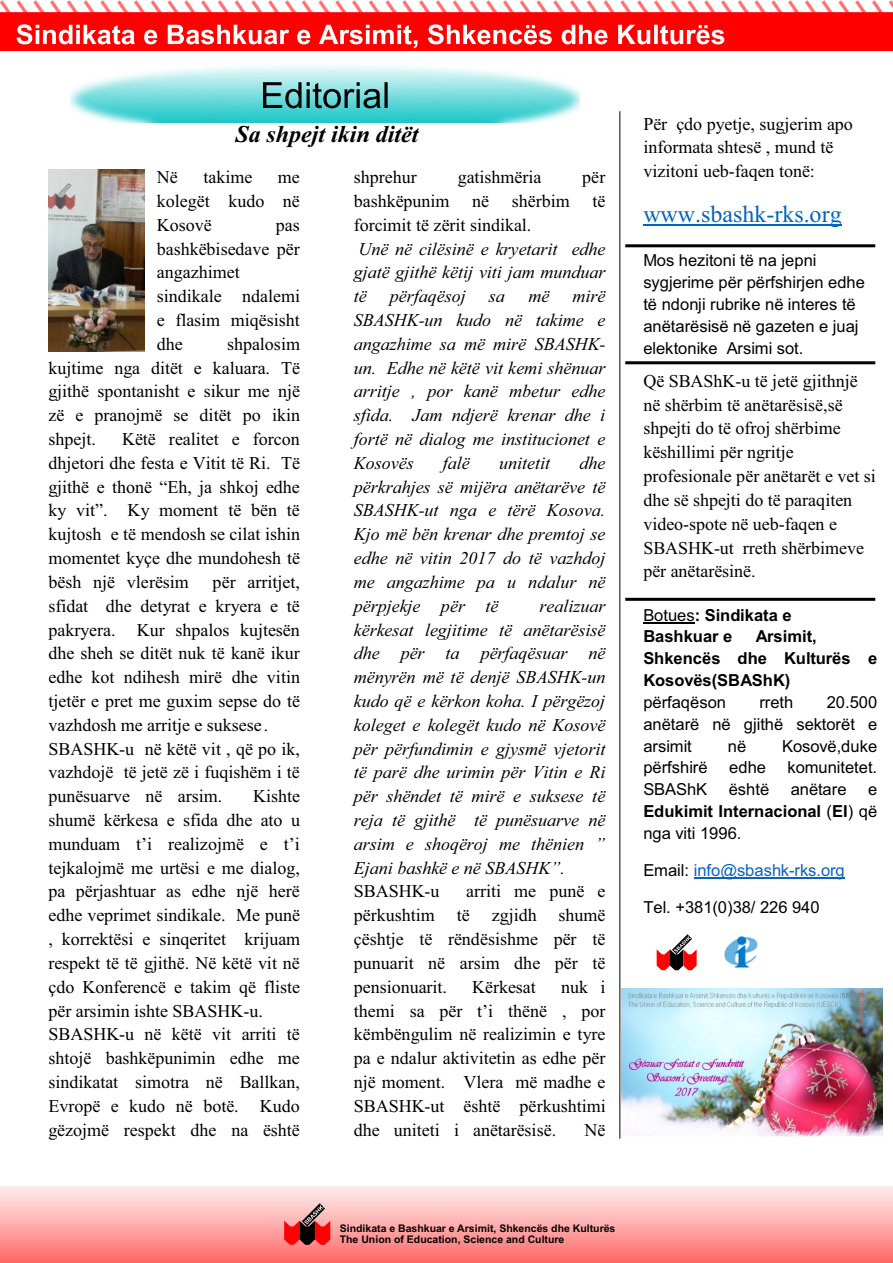
<style>
.page{position:relative;width:893px;height:1263px;background:#fff}
.page>*{position:absolute;margin:0;border:0;box-sizing:border-box;transform-origin:0 0}
.t1{font:24px "Times New Roman";color:#0563c1}
.t2{font:italic 700 24px "Times New Roman";color:#000}
.t3{font:18px/23.9px "Times New Roman";color:#000}
.t4{font:italic 18px/23.9px "Times New Roman";color:#000;text-align:justify}
.t5{font:16.5px/21.8px "Arial";color:#000}
.t6{font:700 16.5px/21.8px "Arial";color:#000}
.t7{font:16.5px "Arial";color:#0563c1}
.t8{font:700 10.5px/11.7px "Arial";color:#020203}
.s1{font-weight:400}
.s2{color:#000}
</style>
<div class="page">
<img style="left:0;top:0;width:893px;height:50px">
<svg style="left:17px;top:24px;width:707px;height:24px"></svg>
<img style="left:0;top:1187px;width:893px;height:76px">
<hr style="left:643px;top:224px;width:199px;height:1px;background:#0563c1">
<hr style="left:643px;top:622px;width:52px;height:2px;background:#000">
<hr style="left:694px;top:877px;width:151px;height:2px;background:#0563c1">
<img style="left:724px;top:936px;width:34px;height:32px">
<svg style="left:657px;top:934px;width:40px;height:36px"></svg>
<hr style="left:625px;top:361px;width:250px;height:3px;background:#000">
<hr style="left:625px;top:244px;width:250px;height:3px;background:#000">
<hr style="left:625px;top:598px;width:250px;height:3px;background:#000">
<hr style="left:619px;top:111px;width:1px;height:1028px;background:#020203">
<img style="left:71px;top:65px;width:509px;height:57px">
<svg style="left:263px;top:82px;width:125px;height:26px;background:#549293"></svg>
<svg style="left:284px;top:1203px;width:46px;height:42px;background:#c65d5e"></svg>
<img style="left:49px;top:169px;width:95px;height:182px">
<img style="left:621px;top:988px;width:261px;height:149px">
<h1 class="t2" style="left:235px;top:126px;width:184px">Sa shpejt ikin ditët</h1>
<p class="t3" style="left:157px;top:167px;width:22px">Në</p>
<p class="t3" style="left:203px;top:167px;width:50px">takime</p>
<p class="t3" style="left:157px;top:167px;width:145px;text-align:justify;text-indent:121px">me kolegët kudo në Kosovë</p>
<p class="t3" style="left:157px;top:215px;width:145px;text-indent:119px">pas bashkëbisedave për angazhimet sindikale ndalemi e flasim miqësisht dhe</p>
<p class="t3" style="left:48px;top:334px;width:253px;text-align:justify;text-indent:179px">shpalosim kujtime nga ditët e kaluara. Të gjithë spontanisht e sikur me një zë e pranojmë se ditët po ikin shpejt.</p>
<p class="t3" style="left:48px;top:429px;width:253px;text-align:justify;text-indent:74px">Këtë realitet e forcon dhjetori dhe festa e Vitit të Ri. Të gjithë e thonë “Eh, ja shkoj edhe ky vit”. Ky moment të bën të kujtosh e të mendosh se cilat ishin momentet kyçe dhe mundohesh të bësh një vlerësim</p>
<p class="t3" style="left:48px;top:572px;width:253px;text-indent:164px">për arritjet, sfidat dhe detyrat e kryera e të pakryera. Kur shpalos kujtesën dhe sheh se ditët nuk të kanë ikur edhe kot ndihesh mirë dhe vitin tjetër e pret me guxim sepse do të vazhdosh me arritje e suksese .<br>SBASHK-u në këtë vit , që po ik, vazhdojë të jetë zë i fuqishëm i të punësuarve në arsim.</p>
<p class="t3" style="left:48px;top:786px;width:253px;text-indent:205px">Kishte shumë kërkesa e sfida dhe ato u munduam t’i realizojmë e t’i tejkalojmë me urtësi e me dialog, pa përjashtuar as edhe një herë edhe veprimet sindikale. Me punë , korrektësi e sinqeritet krijuam respekt të të gjithë. Në këtë vit në çdo Konferencë e takim që fliste për arsimin ishte SBASHK-u.<br>SBASHK-u në këtë vit arriti të shtojë bashkëpunimin edhe me sindikatat simotra në Ballkan,<br>Evropë e kudo në botë. Kudo gëzojmë respekt dhe na është</p>
<p class="t3" style="left:354px;top:167px;width:64px">shprehur</p>
<p class="t3" style="left:458px;top:167px;width:85px">gatishmëria</p>
<p class="t3" style="left:582px;top:167px;width:25px">për</p>
<p class="t3" style="left:354px;top:191px;width:97px">bashkëpunim</p>
<p class="t3" style="left:472px;top:191px;width:18px">në</p>
<p class="t3" style="left:512px;top:191px;width:60px">shërbim</p>
<p class="t3" style="left:592px;top:191px;width:14px">të</p>
<p class="t3" style="left:354px;top:215px;width:179px">forcimit të zërit sindikal.</p>
<p class="t4" style="left:354px;top:238px;width:253px">Unë në cilësinë e kryetarit edhe gjatë gjithë këtij viti jam munduar të</p>
<p class="t4" style="left:390px;top:286px;width:77px">përfaqësoj</p>
<p class="t4" style="left:489px;top:286px;width:18px">sa</p>
<p class="t4" style="left:528px;top:286px;width:22px">më</p>
<p class="t4" style="left:354px;top:286px;width:253px;text-indent:218px">mirë SBASHK-un kudo në takime e angazhime sa më mirë SBASHK&shy;un. Edhe në këtë vit kemi shënuar arritje , por kanë mbetur edhe sfida. Jam ndjerë krenar dhe i fortë në dialog me institucionet e Kosovës</p>
<p class="t4" style="left:354px;top:453px;width:253px;text-indent:226px">dhe përkrahjes së mijëra anëtarëve të SBASHK-ut nga e tërë Kosova.<br>Kjo më bën krenar dhe premtoj se edhe në vitin 2017 do të vazhdoj me angazhime pa u ndalur në përpjekje për të</p>
<p class="t4" style="left:443px;top:453px;width:28px">falë</p>
<p class="t4" style="left:499px;top:453px;width:53px">unitetit</p>
<p class="t4" style="left:354px;top:595px;width:253px;text-indent:186px">realizuar kërkesat legjitime të anëtarësisë dhe për ta përfaqësuar në mënyrën më të denjë SBASHK-un kudo që e kërkon koha. I përgëzoj koleget e kolegët kudo në Kosovë për përfundimin e gjysmë vjetorit të parë dhe urimin për Vitin e Ri për shëndet të mirë e suksese të reja të gjithë të punësuarve në arsim e shoqëroj me thënien ” Ejani bashkë e në SBASHK”.</p>
<p class="t3" style="left:354px;top:881px;width:87px">SBASHK-u</p>
<p class="t3" style="left:354px;top:881px;width:253px;text-align:justify;text-indent:112px">arriti me punë e përkushtim të zgjidh shumë çështje të rëndësishme për të punuarit në arsim dhe për të pensionuarit.</p>
<p class="t3" style="left:354px;top:976px;width:253px;text-align:justify;text-indent:207px">nuk i themi sa për t’i thënë , por këmbëngulim në realizimin e tyre pa e ndalur aktivitetin as edhe për një moment. Vlera më madhe e SBASHK-ut është përkushtimi dhe uniteti i anëtarësisë.</p>
<p class="t3" style="left:472px;top:976px;width:65px">Kërkesat</p>
<p class="t3" style="left:585px;top:1119px;width:22px">Në</p>
<p class="t3" style="left:643px;top:113px;width:211px">Për çdo pyetje, sugjerim apo informata shtesë , mund të vizitoni ueb-faqen tonë:</p>
<h1 class="t1" style="left:643px;top:205px;width:200px">www.sbashk-rks.org</h1>
<p class="t5" style="left:643px;top:251px;width:223px">Mos hezitoni të na jepni sygjerime për përfshirjen edhe të ndonji rubrike në interes të anëtarësisë në gazeten e juaj elektonike Arsimi sot.</p>
<p class="t3" style="left:643px;top:371px;width:234px">Që SBAShK-u të jetë gjithnjë në shërbim të anëtarësisë,së shpejti do të ofroj shërbime këshillimi për ngritje profesionale për anëtarët e vet si dhe së shpejti do të paraqiten video-spote në ueb-faqen e<br>SBASHK-ut rreth shërbimeve për anëtarësinë.</p>
<p class="t6" style="left:643px;top:605px;width:150px"><span class="s1">Botues</span>: Sindikata e<br>Bashkuar e</p>
<p class="t6" style="left:643px;top:627px;width:235px;text-indent:113px">Arsimit,<br>Shkencës dhe Kulturës e<br>Kosovës(SBAShK)</p>
<p class="t5" style="left:643px;top:693px;width:84px">përfaqëson</p>
<p class="t5" style="left:759px;top:693px;width:35px">rreth</p>
<p class="t5" style="left:643px;top:693px;width:235px;text-align:justify;text-indent:183px">20.500 anëtarë në gjithë sektorët e arsimit</p>
<p class="t5" style="left:728px;top:736px;width:20px">në</p>
<p class="t5" style="left:782px;top:736px;width:97px">Kosovë,duke</p>
<p class="t5" style="left:643px;top:758px;width:66px">përfshirë</p>
<p class="t5" style="left:729px;top:758px;width:38px">edhe</p>
<p class="t5" style="left:787px;top:758px;width:91px">komunitetet.</p>
<p class="t5" style="left:643px;top:780px;width:65px">SBAShK</p>
<p class="t5" style="left:729px;top:780px;width:42px">është</p>
<p class="t5" style="left:791px;top:780px;width:57px">anëtare</p>
<p class="t6" style="left:643px;top:780px;width:235px;text-align:justify;text-indent:225px"><span class="s1">e </span>Edukimit Internacional <span class="s1">(</span>EI<span class="s1">) që nga viti 1996.</span></p>
<p class="t7" style="left:643px;top:864px;width:203px"><span class="s2">Email:</span> info@sbashk-rks.org</p>
<p class="t5" style="left:643px;top:897px;width:178px">Tel. +381(0)38/ 226 940</p>
<p class="t8" style="left:340px;top:1223px;width:277px">Sindikata e Bashkuar e Arsimit, Shkencës dhe Kulturës<br>The Union of Education, Science and Culture</p>
</div>
